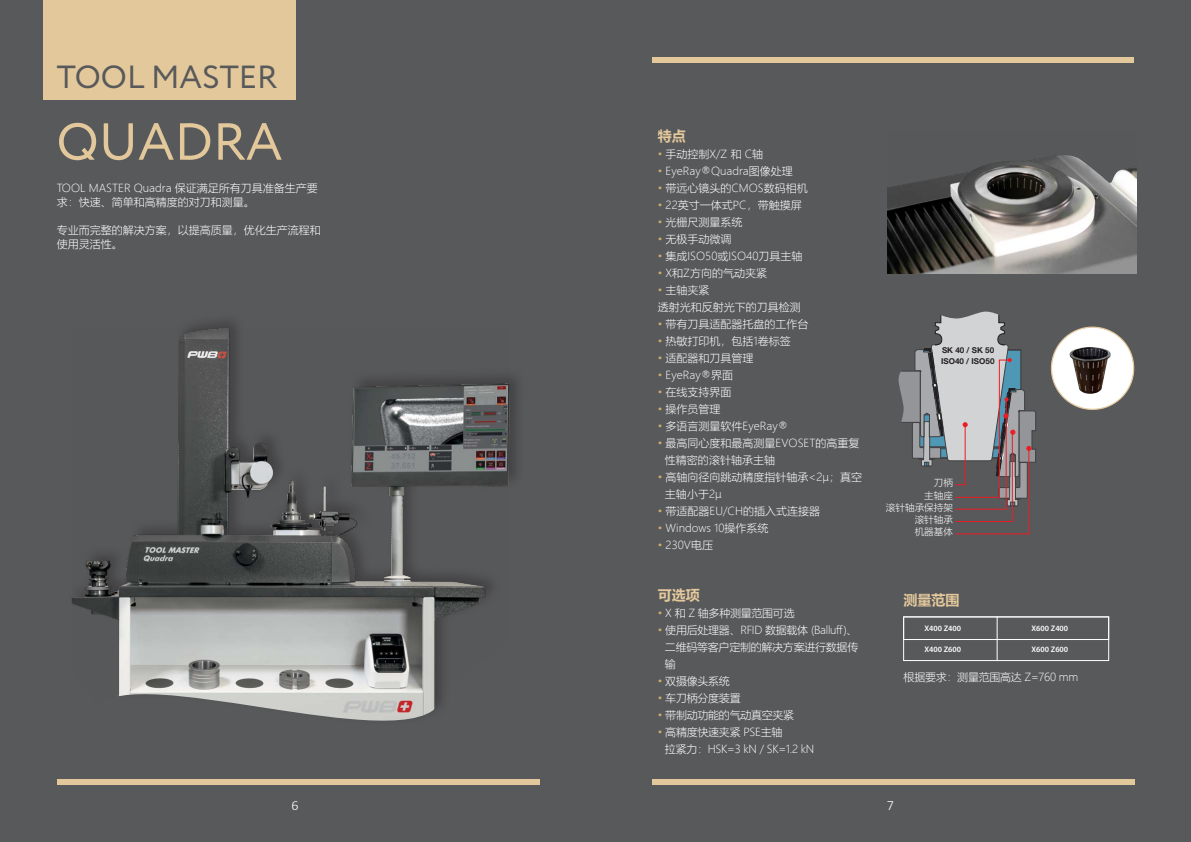
<style>
.page{position:relative;width:1191px;height:842px;background:#fff}
.page>*{position:absolute;margin:0;border:0;box-sizing:border-box;transform-origin:0 0}
.t1{font:52px "Circe";color:#e3c89b}
.t2{font:32px "Circe";color:#58595b}
.t3{font:700 14px "Microsoft Ya Hei UI";color:#e3c89b}
.t4{font:300 14px "Calibri";color:#fff}
.t5{font:11px/17px "Microsoft Ya Hei UI Light";color:#fff}
.t6{font:11px/17px "Microsoft Ya Hei UI Light";letter-spacing:-.025em;color:#fff}
.t7{font:9.6px/12.2px "Microsoft Ya Hei UI Light";color:#fff;text-align:right}
.t8{font:700 8.1px/11.3px "Helvetica Neue LT Pro";color:#231f20}
.t9{font:600 8px "Myriad Pro";color:#fff}
.s1{color:#d2ab67}
</style>
<div class="page">
<div style="left:595px;top:0;width:596px;height:842px;background:#58595b"></div>
<div style="left:0;top:0;width:595px;height:842px;background:#58595b"></div>
<div style="left:1051px;top:327px;width:82px;height:82px;background:#fff;border-radius:50%"></div>
<img style="left:1069px;top:347px;width:41px;height:47px">
<svg style="left:898px;top:312px;width:138px;height:223px"></svg>
<img style="left:887px;top:155px;width:249px;height:119px">
<div style="left:652px;top:57px;width:482px;height:5px;background:#e3c89b"></div>
<div style="left:57px;top:779px;width:482px;height:6px;background:#e3c89b"></div>
<div style="left:652px;top:779px;width:482px;height:6px;background:#e3c89b"></div>
<div style="left:903px;top:616px;width:206px;height:45px;border:1px solid #fff"></div>
<div style="left:903px;top:616px;width:206px;height:24px;border:1px solid #fff"></div>
<hr style="left:996px;top:616px;width:1px;height:45px;background:#fff">
<div style="left:43px;top:0;width:252px;height:99px;background:#e3c89b"></div>
<img style="left:72px;top:328px;width:437px;height:393px">
<h2 class="t2" style="left:57px;top:56px;width:222px">TOOL MASTER</h2>
<h1 class="t1" style="left:56px;top:107px;width:227px">QUADRA</h1>
<p class="t5" style="left:57px;top:181px;width:263px;line-height:14px">TOOL MASTER Quadra 保证满足所有刀具准备生产要求：快速、简单和高精度的对刀和测量。</p>
<p class="t5" style="left:57px;top:223px;width:265px;line-height:14px">专业而完整的解决方案，以提高质量，优化生产流程和使用灵活性。</p>
<p class="t4" style="left:291px;top:797px;width:9px">6</p>
<p class="t3" style="left:658px;top:126px;width:29px">特点</p>
<p class="t5" style="left:658px;top:145px;width:107px"><span class="s1">•</span> 手动控制X/Z 和 C轴</p>
<p class="t5" style="left:658px;top:162px;width:136px"><span class="s1">•</span> EyeRay®Quadra图像处理</p>
<p class="t5" style="left:658px;top:179px;width:151px"><span class="s1">•</span> 带远心镜头的CMOS数码相机</p>
<p class="t5" style="left:658px;top:196px;width:145px"><span class="s1">•</span> 22英寸一体式PC，带触摸屏</p>
<p class="t5" style="left:658px;top:213px;width:86px"><span class="s1">•</span> 光栅尺测量系统</p>
<p class="t5" style="left:658px;top:230px;width:75px"><span class="s1">•</span> 无极手动微调</p>
<p class="t5" style="left:658px;top:247px;width:146px"><span class="s1">•</span> 集成ISO50或ISO40刀具主轴</p>
<p class="t5" style="left:658px;top:264px;width:111px"><span class="s1">•</span> X和Z方向的气动夹紧</p>
<p class="t5" style="left:658px;top:281px;width:144px"><span class="s1">•</span> 主轴夹紧<br>透射光和反射光下的刀具检测</p>
<p class="t5" style="left:658px;top:315px;width:152px"><span class="s1">•</span> 带有刀具适配器托盘的工作台</p>
<p class="t5" style="left:658px;top:332px;width:134px"><span class="s1">•</span> 热敏打印机，包括1卷标签</p>
<p class="t5" style="left:658px;top:349px;width:97px"><span class="s1">•</span> 适配器和刀具管理</p>
<p class="t5" style="left:658px;top:366px;width:77px"><span class="s1">•</span> EyeRay®界面</p>
<p class="t5" style="left:658px;top:383px;width:75px"><span class="s1">•</span> 在线支持界面</p>
<p class="t5" style="left:658px;top:400px;width:64px"><span class="s1">•</span> 操作员管理</p>
<p class="t5" style="left:658px;top:417px;width:132px"><span class="s1">•</span> 多语言测量软件EyeRay®</p>
<p class="t5" style="left:665px;top:434px;width:196px;text-indent:-7px"><span class="s1">•</span> 最高同心度和最高测量EVOSET的高重复性精密的滚针轴承主轴</p>
<p class="t5" style="left:665px;top:468px;width:198px;text-indent:-7px"><span class="s1">•</span> 高轴向径向跳动精度指针轴承&lt;2μ；真空主轴小于2μ</p>
<p class="t5" style="left:658px;top:502px;width:164px"><span class="s1">•</span> 带适配器EU/CH的插入式连接器</p>
<p class="t5" style="left:658px;top:519px;width:112px"><span class="s1">•</span> Windows 10操作系统</p>
<p class="t5" style="left:658px;top:536px;width:57px"><span class="s1">•</span> 230V电压</p>
<p class="t3" style="left:658px;top:585px;width:43px">可选项</p>
<p class="t6" style="left:658px;top:604px;width:138px"><span class="s1">•</span> X 和 Z 轴多种测量范围可选</p>
<p class="t5" style="left:665px;top:621px;width:195px;text-align:justify;text-indent:-7px"><span class="s1">•</span> 使用后处理器、RFID 数据载体 (Balluff)、二维码等客户定制的解决方案进行数据传输</p>
<p class="t5" style="left:658px;top:672px;width:74px"><span class="s1">•</span> 双摄像头系统</p>
<p class="t6" style="left:658px;top:689px;width:84px"><span class="s1">•</span> 车刀柄分度装置</p>
<p class="t6" style="left:658px;top:706px;width:138px"><span class="s1">•</span> 带制动功能的气动真空夹紧</p>
<p class="t6" style="left:665px;top:723px;width:151px;text-indent:-7px"><span class="s1">•</span> 高精度快速夹紧 PSE主轴<br>拉紧力：HSK=3 kN / SK=1.2 kN</p>
<p class="t8" style="left:941px;top:344px;width:55px">SK 40 / SK 50<br>ISO40 / ISO50</p>
<p class="t7" style="left:886px;top:477px;width:69px">刀柄<br>主轴座<br>滚针轴承保持架滚针轴承<br>机器基体</p>
<p class="t3" style="left:903px;top:590px;width:57px">测量范围</p>
<p class="t9" style="left:924px;top:623px;width:38px">X400 Z400</p>
<p class="t9" style="left:924px;top:644px;width:38px">X400 Z600</p>
<p class="t9" style="left:1031px;top:623px;width:38px">X600 Z400</p>
<p class="t9" style="left:1031px;top:644px;width:38px">X600 Z600</p>
<p class="t6" style="left:903px;top:668px;width:176px">根据要求：测量范围高达 Z=760 mm</p>
<p class="t4" style="left:887px;top:797px;width:9px">7</p>
</div>
